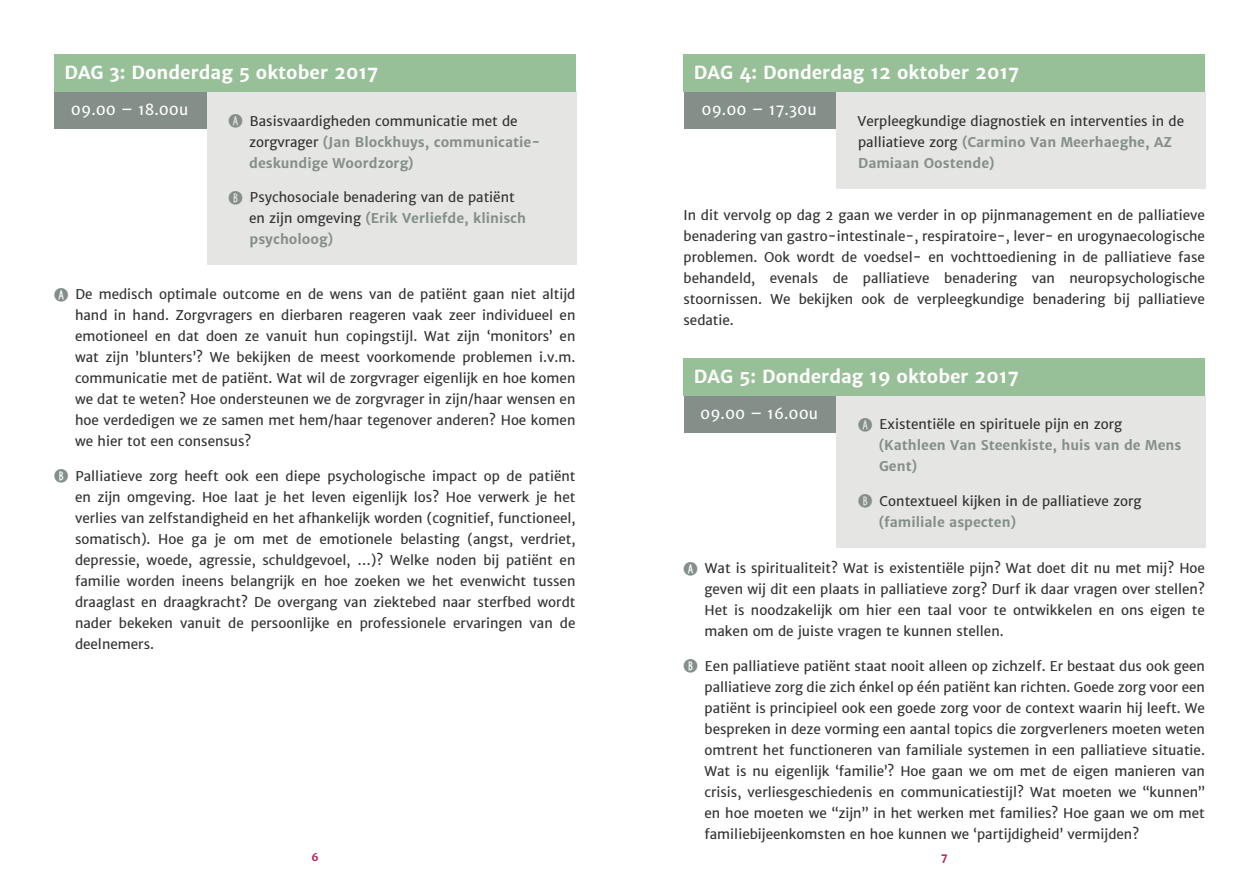
<style>
.page{position:relative;width:1259px;height:893px;background:#fff}
.page>*{position:absolute;margin:0;border:0;box-sizing:border-box;transform-origin:0 0}
.t1{font:700 18px "Merriweather Sans";color:#fff}
.t2{font:15px "Merriweather Sans";color:#fff}
.list{font:13.5px/21px "Merriweather Sans";color:#323332;text-align:justify}
.t3{font:700 13.5px/21px "Merriweather Sans";color:#858f8a}
.t4{font:700 10.5px "Merriweather Sans";color:#b31f5f}
.s1{font-family:"KG Counting Stars";font-weight:400;font-size:19.5px}
.s2{font-weight:400;color:#323332}
.s3{font-family:"KG Counting Stars";font-size:19.5px;color:#858f8a}
.s4{font-weight:700;color:#858f8a}
</style>
<div class="page">
<div style="left:54px;top:91px;width:153px;height:38px;background:#858f8a"></div>
<div style="left:207px;top:91px;width:369px;height:174px;background:#e5e5e4"></div>
<div style="left:54px;top:54px;width:521px;height:38px;background:#98c098"></div>
<div style="left:683px;top:92px;width:153px;height:37px;background:#858f8a"></div>
<div style="left:836px;top:92px;width:369px;height:97px;background:#e5e5e4"></div>
<div style="left:683px;top:395px;width:153px;height:37px;background:#858f8a"></div>
<div style="left:836px;top:395px;width:369px;height:153px;background:#e5e5e4"></div>
<div style="left:683px;top:54px;width:522px;height:38px;background:#98c098"></div>
<div style="left:683px;top:358px;width:522px;height:37px;background:#98c098"></div>
<p class="t1" style="left:64px;top:61px;width:315px">DAG 3: Donderdag 5 oktober 2017</p>
<p class="t2" style="left:71px;top:100px;width:119px">09.00 – 18.00u</p>
<p class="t3" style="left:249px;top:110px;width:293px;text-indent:-20px"><span class="s1">A</span> <span class="s2">Basisvaardigheden communicatie met de zorgvrager</span> (Jan Blockhuys, communicatie&shy;deskundige Woordzorg)</p>
<p class="list" style="left:249px;top:187px;width:278px;text-align:left;text-indent:-21px"><span class="s3">B</span> Psychosociale benadering van de patiënt en zijn omgeving <span class="s4">(Erik Verliefde, klinisch psycholoog)</span></p>
<p class="list" style="left:75px;top:284px;width:502px;text-indent:-21px"><span class="s3">A</span> De medisch optimale outcome en de wens van de patiënt gaan niet altijd hand in hand. Zorgvragers en dierbaren reageren vaak zeer individueel en emotioneel en dat doen ze vanuit hun copingstijl. Wat zijn ‘monitors’ en wat zijn ’blunters’? We bekijken de meest voorkomende problemen i.v.m. communicatie met de patiënt. Wat wil de zorgvrager eigenlijk en hoe komen we dat te weten? Hoe ondersteunen we de zorgvrager in zijn/haar wensen en hoe verdedigen we ze samen met hem/haar tegenover anderen? Hoe komen we hier tot een consensus?</p>
<p class="list" style="left:75px;top:465px;width:502px;text-indent:-21px"><span class="s3">B</span> Palliatieve zorg heeft ook een diepe psychologische impact op de patiënt en zijn omgeving. Hoe laat je het leven eigenlijk los? Hoe verwerk je het verlies van zelfstandigheid en het afhankelijk worden (cognitief, functioneel, somatisch). Hoe ga je om met de emotionele belasting (angst, verdriet, depressie, woede, agressie, schuldgevoel, …)? Welke noden bij patiënt en familie worden ineens belangrijk en hoe zoeken we het evenwicht tussen draaglast en draagkracht? De overgang van ziektebed naar sterfbed wordt nader bekeken vanuit de persoonlijke en professionele ervaringen van de deelnemers.</p>
<p class="t1" style="left:694px;top:61px;width:327px">DAG 4: Donderdag 12 oktober 2017</p>
<p class="t2" style="left:701px;top:100px;width:117px">09.00 – 17.30u</p>
<p class="list" style="left:857px;top:110px;width:328px;text-align:left">Verpleegkundige diagnostiek en interventies in de palliatieve zorg <span class="s4">(Carmino Van Meerhaeghe, AZ<br>Damiaan Oostende)</span></p>
<p class="list" style="left:683px;top:205px;width:523px">In dit vervolg op dag 2 gaan we verder in op pijnmanagement en de palliatieve benadering van gastro-intestinale-, respiratoire-, lever- en urogynaecologische problemen. Ook wordt de voedsel- en vochttoediening in de palliatieve fase behandeld, evenals de palliatieve benadering van neuropsychologische stoornissen. We bekijken ook de verpleegkundige benadering bij palliatieve sedatie.</p>
<p class="t1" style="left:694px;top:365px;width:327px">DAG 5: Donderdag 19 oktober 2017</p>
<p class="t2" style="left:700px;top:404px;width:119px">09.00 – 16.00u</p>
<p class="t3" style="left:878px;top:414px;width:304px;text-indent:-21px"><span class="s1">A</span> <span class="s2">Existentiële en spirituele pijn en zorg </span>(Kathleen Van Steenkiste, huis van de Mens<br>Gent)</p>
<p class="list" style="left:878px;top:490px;width:264px;text-indent:-21px"><span class="s3">B</span> Contextueel kijken in de palliatieve zorg <span class="s4">(familiale aspecten)</span></p>
<p class="list" style="left:704px;top:558px;width:502px;text-indent:-21px"><span class="s3">A</span> Wat is spiritualiteit? Wat is existentiële pijn? Wat doet dit nu met mij? Hoe geven wij dit een plaats in palliatieve zorg? Durf ik daar vragen over stellen?<br>Het is noodzakelijk om hier een taal voor te ontwikkelen en ons eigen te maken om de juiste vragen te kunnen stellen.</p>
<p class="list" style="left:704px;top:655px;width:502px;text-indent:-21px"><span class="s3">B</span> Een palliatieve patiënt staat nooit alleen op zichzelf. Er bestaat dus ook geen palliatieve zorg die zich énkel op één patiënt kan richten. Goede zorg voor een patiënt is principieel ook een goede zorg voor de context waarin hij leeft. We bespreken in deze vorming een aantal topics die zorgverleners moeten weten omtrent het functioneren van familiale systemen in een palliatieve situatie.<br>Wat is nu eigenlijk ‘familie’? Hoe gaan we om met de eigen manieren van crisis, verliesgeschiedenis en communicatiestijl? Wat moeten we “kunnen” en hoe moeten we “zijn” in het werken met families? Hoe gaan we om met familiebijeenkomsten en hoe kunnen we ‘partijdigheid’ vermijden?</p>
<p class="t4" style="left:311px;top:851px;width:9px">6</p>
<p class="t4" style="left:941px;top:851px;width:8px">7</p>
</div>
